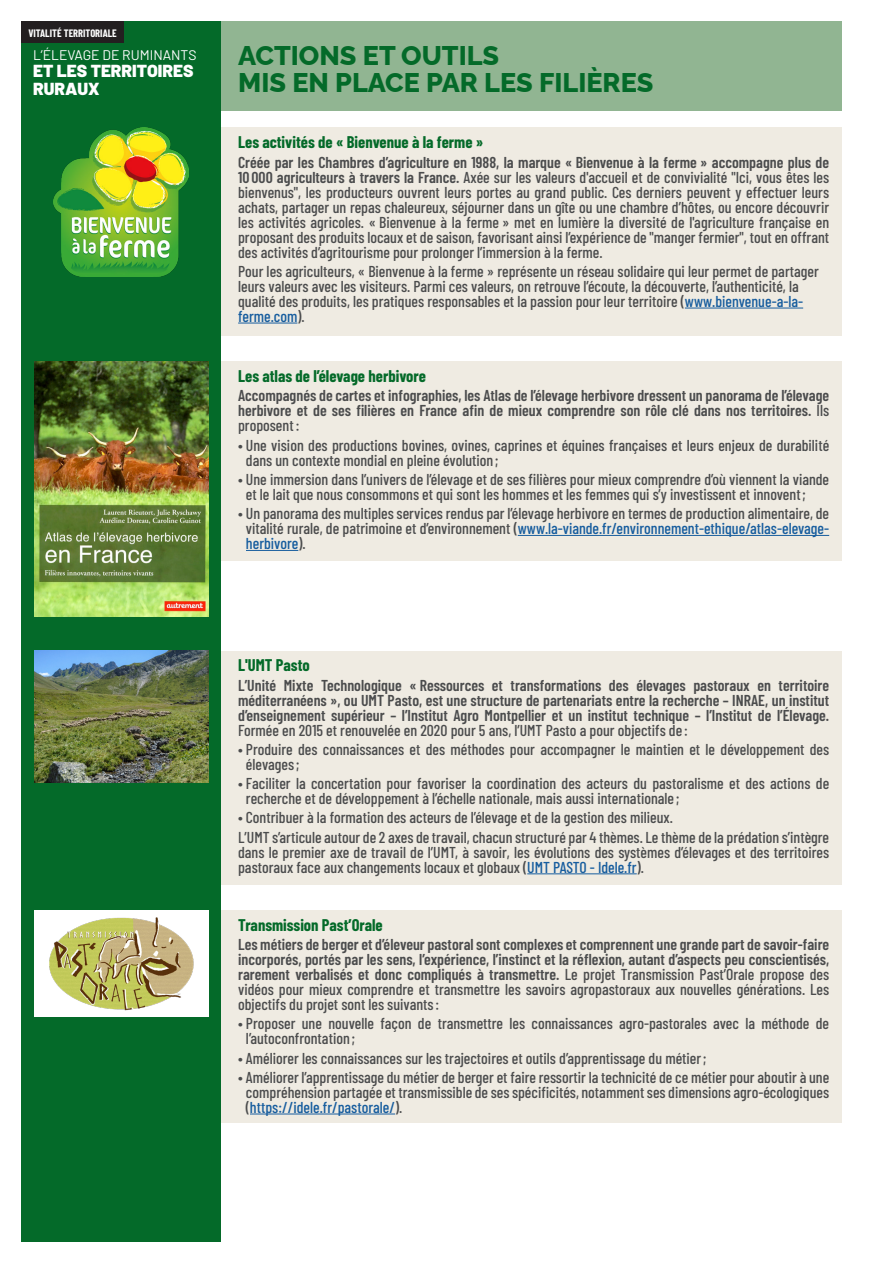
<style>
.page{position:relative;width:893px;height:1263px;background:#fff}
.page>*{position:absolute;margin:0;border:0;box-sizing:border-box;transform-origin:0 0}
.t1{font:800 27px/27px "Raleway";color:#046a29}
.t2{font:900 17.4px/17.4px "Barlow";color:#fff}
.t3{font:700 16.5px "Barlow Condensed";color:#046a29}
.t4{font:500 15.75px/15px "Barlow Condensed";color:#4b4c4d}
.t5{font:600 15.75px/15px "Barlow Condensed";color:#4b4c4d;text-align:justify}
.t6{font:13.95px "Barlow";color:#fff}
.t7{font:700 10.5px "Barlow Condensed";color:#fff}
.s1{font-weight:600}
.s2{color:#175d9e}
.s3{font-weight:500}
</style>
<div class="page">
<div style="left:213px;top:128px;width:629px;height:208px;background:#efebe2"></div>
<hr style="left:685px;top:308px;width:118px;height:1px;background:#175d9e">
<hr style="left:238px;top:323px;width:59px;height:1px;background:#175d9e">
<div style="left:213px;top:361px;width:629px;height:200px;background:#efebe2"></div>
<hr style="left:518px;top:535px;width:311px;height:1px;background:#175d9e">
<hr style="left:246px;top:550px;width:52px;height:1px;background:#175d9e">
<div style="left:213px;top:651px;width:629px;height:233px;background:#efebe2"></div>
<hr style="left:527px;top:873px;width:110px;height:1px;background:#175d9e">
<div style="left:213px;top:910px;width:629px;height:213px;background:#efebe2"></div>
<hr style="left:250px;top:1113px;width:145px;height:1px;background:#175d9e">
<div style="left:21px;top:21px;width:200px;height:1221px;background:#046a29"></div>
<div style="left:21px;top:21px;width:102px;height:22px;background:#231f20"></div>
<img style="left:34px;top:361px;width:174px;height:255px">
<img style="left:34px;top:651px;width:174px;height:131px">
<div style="left:34px;top:910px;width:174px;height:106px;background:#fff"></div>
<img style="left:49px;top:917px;width:145px;height:94px">
<img style="left:54px;top:128px;width:134px;height:148px">
<div style="left:221px;top:21px;width:621px;height:90px;background:#91b592"></div>
<p class="t7" style="left:28px;top:26px;width:90px">VITALITÉ TERRITORIALE</p>
<p class="t6" style="left:33px;top:45px;width:165px">L’ÉLEVAGE DE RUMINANTS</p>
<p class="t2" style="left:33px;top:61px;width:162px">ET LES TERRITOIRES<br>RURAUX</p>
<p class="t1" style="left:238px;top:39px;width:417px">ACTIONS ET OUTILS<br>MIS EN PLACE PAR LES FILIÈRES</p>
<p class="t3" style="left:238px;top:131px;width:247px">Les activités de « Bienvenue à la ferme »</p>
<p class="t4" style="left:238px;top:153px;width:593px;text-align:justify"><span class="s1">Créée par les Chambres d’agriculture en 1988, la marque « Bienvenue à la ferme » accompagne plus de 10 000 agriculteurs à travers la France.</span> Axée sur les valeurs d'accueil et de convivialité "Ici, vous êtes les bienvenus", les producteurs ouvrent leurs portes au grand public. Ces derniers peuvent y effectuer leurs achats, partager un repas chaleureux, séjourner dans un gîte ou une chambre d’hôtes, ou encore découvrir les activités agricoles. « Bienvenue à la ferme » met en lumière la diversité de l'agriculture française en proposant des produits locaux et de saison, favorisant ainsi l’expérience de "manger fermier", tout en offrant des activités d’agritourisme pour prolonger l’immersion à la ferme.</p>
<p class="t4" style="left:238px;top:263px;width:582px">Pour les agriculteurs, « Bienvenue à la ferme » représente un réseau solidaire qui leur permet de partager leurs valeurs avec les visiteurs. Parmi ces valeurs, on retrouve l’écoute, la découverte, l’authenticité, la qualité des produits, les pratiques responsables et la passion pour leur territoire (<span class="s2">www.bienvenue-a-la&shy;ferme.com</span>).</p>
<p class="t3" style="left:238px;top:365px;width:189px">Les atlas de l’élevage herbivore</p>
<p class="t5" style="left:238px;top:387px;width:593px">Accompagnés de cartes et infographies, les Atlas de l’élevage herbivore dressent un panorama de l’élevage herbivore et de ses filières en France afin de mieux comprendre son rôle clé dans nos territoires. <span class="s3">Ils proposent:</span></p>
<p class="t4" style="left:246px;top:436px;width:585px;text-indent:-8px">• Une vision des productions bovines, ovines, caprines et équines françaises et leurs enjeux de durabilité dans un contexte mondial en pleine évolution ;</p>
<p class="t4" style="left:246px;top:471px;width:585px;text-indent:-8px">• Une immersion dans l’univers de l’élevage et de ses filières pour mieux comprendre d’où viennent la viande et le lait que nous consommons et qui sont les hommes et les femmes qui s’y investissent et innovent;</p>
<p class="t4" style="left:246px;top:505px;width:585px;text-align:justify;text-indent:-8px">• Un panorama des multiples services rendus par l’élevage herbivore en termes de production alimentaire, de vitalité rurale, de patrimoine et d’environnement (<span class="s2">www.la-viande.fr/environnement-ethique/atlas-elevage&shy;herbivore</span>).</p>
<p class="t3" style="left:238px;top:654px;width:73px">L'UMT Pasto</p>
<p class="t5" style="left:238px;top:676px;width:593px">L’Unité Mixte Technologique « Ressources et transformations des élevages pastoraux en territoire méditerranéens », ou UMT Pasto, est une structure de partenariats entre la recherche – INRAE, un institut d’enseignement supérieur – l’Institut Agro Montpellier et un institut technique – l’Institut de l’Élevage.<br><span class="s3">Formée en 2015 et renouvelée en 2020 pour 5 ans, l’UMT Pasto a pour objectifs de :</span></p>
<p class="t4" style="left:246px;top:741px;width:585px;text-indent:-8px">• Produire des connaissances et des méthodes pour accompagner le maintien et le développement des élevages;</p>
<p class="t4" style="left:246px;top:775px;width:585px;text-indent:-8px">• Faciliter la concertation pour favoriser la coordination des acteurs du pastoralisme et des actions de recherche et de développement à l’échelle nationale, mais aussi internationale ;</p>
<p class="t4" style="left:238px;top:809px;width:436px">• Contribuer à la formation des acteurs de l’élevage et de la gestion des milieux.</p>
<p class="t4" style="left:238px;top:828px;width:593px;text-align:justify">L’UMT s’articule autour de 2 axes de travail, chacun structuré par 4 thèmes. Le thème de la prédation s’intègre dans le premier axe de travail de l’UMT, à savoir, les évolutions des systèmes d’élevages et des territoires pastoraux face aux changements locaux et globaux (<span class="s2">UMT PASTO - Idele.fr</span>).</p>
<p class="t3" style="left:238px;top:913px;width:146px">Transmission Past’Orale</p>
<p class="t5" style="left:238px;top:936px;width:593px">Les métiers de berger et d’éleveur pastoral sont complexes et comprennent une grande part de savoir-faire incorporés, portés par les sens, l’expérience, l’instinct et la réflexion, autant d’aspects peu conscientisés, rarement verbalisés et donc compliqués à transmettre. <span class="s3">Le projet Transmission Past’Orale propose des vidéos pour mieux comprendre et transmettre les savoirs agropastoraux aux nouvelles générations. Les objectifs du projet sont les suivants:</span></p>
<p class="t4" style="left:246px;top:1015px;width:585px;text-indent:-8px">• Proposer une nouvelle façon de transmettre les connaissances agro-pastorales avec la méthode de l’autoconfrontation ;</p>
<p class="t4" style="left:238px;top:1049px;width:470px">• Améliorer les connaissances sur les trajectoires et outils d’apprentissage du métier;</p>
<p class="t4" style="left:246px;top:1068px;width:585px;text-align:justify;text-indent:-8px">• Améliorer l’apprentissage du métier de berger et faire ressortir la technicité de ce métier pour aboutir à une compréhension partagée et transmissible de ses spécificités, notamment ses dimensions agro-écologiques (<span class="s2">https://idele.fr/pastorale/</span>).</p>
</div>
